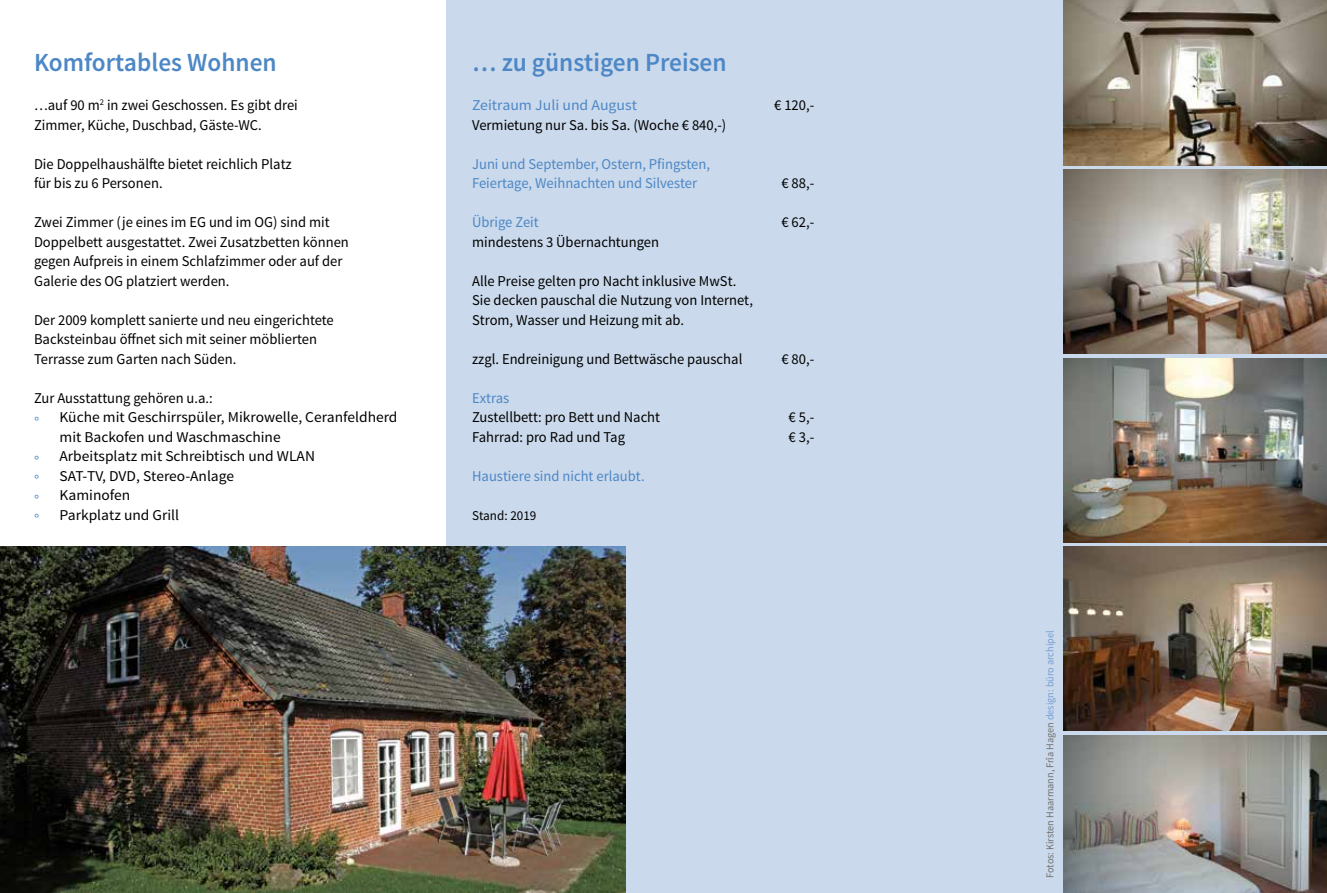
<style>
.page{position:relative;width:1327px;height:893px;background:#fff}
.page>*{position:absolute;margin:0;border:0;box-sizing:border-box;transform-origin:0 0}
.t1{font:600 26.1px "Source Sans Pro";color:#4d87c6}
.t2{font:15px/19.5px "Source Sans Pro";color:#000}
.t3{font:15px/19.5px "Source Sans Pro";color:#4d87c6}
.t4{font:15px "Source Sans Pro";color:#4d87c6;scale:1.05 1}
.t5{font:13.5px "Source Sans Pro";color:#000}
.t6{font:10.5px "Source Sans Pro";color:#706f6f}
.s1{color:#779dd2}
</style>
<div class="page">
<div style="left:446px;top:0;width:881px;height:893px;background:#cad9eb"></div>
<img style="left:0;top:546px;width:625px;height:347px">
<img style="left:1063px;top:0;width:264px;height:166px">
<img style="left:1063px;top:170px;width:264px;height:184px">
<img style="left:1063px;top:358px;width:264px;height:184px">
<img style="left:1063px;top:547px;width:264px;height:184px">
<img style="left:1063px;top:736px;width:264px;height:157px">
<h1 class="t1" style="left:34px;top:46px;width:244px">Komfortables Wohnen</h1>
<p class="t2" style="left:34px;top:96px;width:265px">…auf 90 m<sup>2</sup> in zwei Geschossen. Es gibt drei<br>Zimmer, Küche, Duschbad, Gäste-WC.</p>
<p class="t2" style="left:34px;top:154px;width:259px">Die Doppelhaushälfte bietet reichlich Platz für bis zu 6 Personen.</p>
<p class="t2" style="left:34px;top:213px;width:316px">Zwei Zimmer (je eines im EG und im OG) sind mit Doppelbett ausgestattet. Zwei Zusatzbetten können gegen Aufpreis in einem Schlafzimmer oder auf der Galerie des OG platziert werden.</p>
<p class="t2" style="left:34px;top:310px;width:301px">Der 2009 komplett sanierte und neu eingerichtete<br>Backsteinbau öffnet sich mit seiner möblierten<br>Terrasse zum Garten nach Süden.</p>
<p class="t2" style="left:34px;top:388px;width:180px">Zur Ausstattung gehören u.a.:</p>
<p class="t3" style="left:34px;top:412px;width:7px">°</p>
<p class="t2" style="left:60px;top:408px;width:339px">Küche mit Geschirrspüler, Mikrowelle, Ceranfeldherd mit Backofen und Waschmaschine</p>
<p class="t3" style="left:34px;top:451px;width:7px">°</p>
<p class="t2" style="left:60px;top:447px;width:257px">Arbeitsplatz mit Schreibtisch und WLAN</p>
<p class="t3" style="left:34px;top:471px;width:7px">°</p>
<p class="t2" style="left:60px;top:466px;width:176px">SAT-TV, DVD, Stereo-Anlage</p>
<p class="t3" style="left:34px;top:490px;width:7px">°</p>
<p class="t2" style="left:60px;top:486px;width:72px">Kaminofen</p>
<p class="t3" style="left:34px;top:510px;width:7px">°</p>
<p class="t2" style="left:60px;top:505px;width:121px">Parkplatz und Grill</p>
<h1 class="t1" style="left:472px;top:46px;width:256px">… zu günstigen Preisen</h1>
<p class="t4" style="left:472px;top:96px;width:159px">Zeitraum Juli und August</p>
<p class="t2" style="left:774px;top:96px;width:42px">€ 120,-</p>
<p class="t2" style="left:472px;top:115px;width:256px">Vermietung nur Sa. bis Sa. (Woche € 840,-)</p>
<p class="t3" style="left:472px;top:154px;width:239px">Juni und September, Ostern, Pfingsten,<br>Feiertage, Weihnachten und Silvester</p>
<p class="t2" style="left:781px;top:174px;width:34px">€ 88,-</p>
<p class="t3" style="left:472px;top:213px;width:68px">Übrige Zeit</p>
<p class="t2" style="left:781px;top:213px;width:34px">€ 62,-</p>
<p class="t2" style="left:472px;top:232px;width:188px">mindestens 3 Übernachtungen</p>
<p class="t2" style="left:472px;top:271px;width:282px">Alle Preise gelten pro Nacht inklusive MwSt.<br>Sie decken pauschal die Nutzung von Internet,<br>Strom, Wasser und Heizung mit ab.</p>
<p class="t2" style="left:472px;top:349px;width:272px">zzgl. Endreinigung und Bettwäsche pauschal</p>
<p class="t2" style="left:781px;top:349px;width:34px">€ 80,-</p>
<p class="t3" style="left:472px;top:388px;width:39px">Extras</p>
<p class="t2" style="left:472px;top:408px;width:189px">Zustellbett: pro Bett und Nacht</p>
<p class="t2" style="left:788px;top:408px;width:27px">€ 5,-</p>
<p class="t2" style="left:472px;top:427px;width:154px">Fahrrad: pro Rad und Tag</p>
<p class="t2" style="left:788px;top:427px;width:27px">€ 3,-</p>
<p class="t3" style="left:472px;top:466px;width:174px">Haustiere sind nicht erlaubt.</p>
<p class="t5" style="left:472px;top:507px;width:66px">Stand: 2019</p>
<p class="t6" style="left:1043px;top:878px;width:249px;rotate:-90deg">Fotos: Kirsten Haarmann, Frîa Hagen <span class="s1">design: büro archipel</span></p>
</div>
